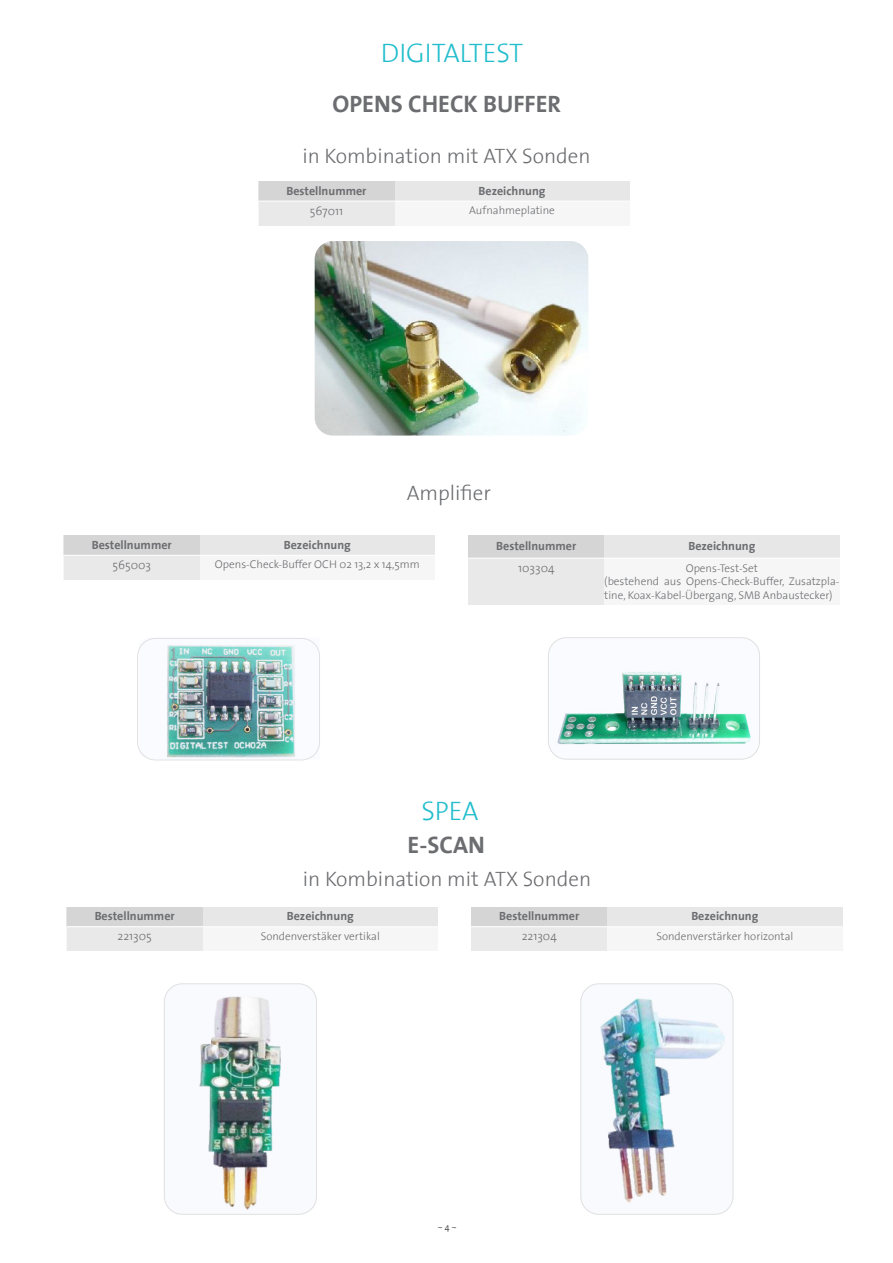
<style>
.page{position:relative;width:893px;height:1263px;background:#fff}
.page>*{position:absolute;margin:0;border:0;box-sizing:border-box;transform-origin:0 0}
.t1{font:300 27px "The Sans";color:#21bdcc}
.t2{font:700 24px "The Sans";color:#6c6d70}
.t3{font:300 21px "The Sans";color:#6c6d70}
.t4{font:700 12px "The Sans";color:#6c6d70}
.t5{font:300 12px "The Sans";color:#6c6d70}
.t6{font:300 11.25px/13.5px "The Sans";color:#6c6d70}
.t7{font:300 9px "The Sans";color:#231f20}
</style>
<div class="page">
<div style="left:259px;top:181px;width:371px;height:20px;background:#e7e7e7"></div>
<div style="left:259px;top:181px;width:135px;height:20px;background:#d4d4d4"></div>
<div style="left:259px;top:201px;width:371px;height:24px;background:#f6f6f6"></div>
<div style="left:259px;top:201px;width:135px;height:24px;background:#e8e8e8"></div>
<hr style="left:259px;top:201px;width:371px;height:1px;background:#fff">
<img style="left:315px;top:241px;width:273px;height:195px">
<img style="left:548px;top:639px;width:212px;height:120px">
<div style="left:548px;top:637px;width:212px;height:122px;border:1px solid #e1e1e1;border-radius:18px"></div>
<div style="left:64px;top:535px;width:371px;height:20px;background:#e7e7e7"></div>
<div style="left:64px;top:535px;width:136px;height:20px;background:#d4d4d4"></div>
<div style="left:64px;top:555px;width:371px;height:25px;background:#f6f6f6"></div>
<div style="left:64px;top:555px;width:136px;height:25px;background:#e8e8e8"></div>
<hr style="left:64px;top:555px;width:371px;height:1px;background:#fff">
<img style="left:139px;top:638px;width:181px;height:121px">
<div style="left:137px;top:638px;width:183px;height:122px;border:1px solid #e1e1e1;border-radius:18px"></div>
<div style="left:468px;top:535px;width:372px;height:23px;background:#e7e7e7"></div>
<div style="left:468px;top:535px;width:136px;height:23px;background:#d4d4d4"></div>
<div style="left:468px;top:558px;width:372px;height:47px;background:#f6f6f6"></div>
<div style="left:468px;top:558px;width:136px;height:47px;background:#e8e8e8"></div>
<hr style="left:468px;top:558px;width:372px;height:1px;background:#fff">
<div style="left:67px;top:907px;width:371px;height:20px;background:#e7e7e7"></div>
<div style="left:67px;top:907px;width:136px;height:20px;background:#d4d4d4"></div>
<div style="left:67px;top:927px;width:371px;height:24px;background:#f6f6f6"></div>
<div style="left:67px;top:927px;width:136px;height:24px;background:#e8e8e8"></div>
<hr style="left:67px;top:926px;width:371px;height:1px;background:#fff">
<div style="left:471px;top:907px;width:371px;height:20px;background:#e7e7e7"></div>
<div style="left:471px;top:907px;width:136px;height:20px;background:#d4d4d4"></div>
<div style="left:471px;top:927px;width:371px;height:24px;background:#f6f6f6"></div>
<div style="left:471px;top:927px;width:136px;height:24px;background:#e8e8e8"></div>
<hr style="left:471px;top:926px;width:371px;height:1px;background:#fff">
<img style="left:164px;top:985px;width:153px;height:229px">
<div style="left:164px;top:983px;width:153px;height:231px;border:1px solid #e1e1e1;border-radius:18px"></div>
<img style="left:580px;top:985px;width:153px;height:229px">
<div style="left:581px;top:983px;width:152px;height:231px;border:1px solid #e1e1e1;border-radius:18px"></div>
<h1 class="t1" style="left:381px;top:31px;width:144px">DIGITALTEST</h1>
<h2 class="t2" style="left:333px;top:84px;width:230px">OPENS CHECK BUFFER</h2>
<h3 class="t3" style="left:302px;top:139px;width:290px">in Kombination mit ATX Sonden</h3>
<p class="t4" style="left:286px;top:181px;width:82px">Bestellnummer</p>
<p class="t4" style="left:479px;top:181px;width:69px">Bezeichnung</p>
<p class="t5" style="left:310px;top:201px;width:35px">567011</p>
<p class="t6" style="left:469px;top:203px;width:87px">Aufnahmeplatine</p>
<h3 class="t3" style="left:407px;top:476px;width:86px">Amplifier</h3>
<p class="t4" style="left:92px;top:535px;width:82px">Bestellnummer</p>
<p class="t4" style="left:284px;top:535px;width:69px">Bezeichnung</p>
<p class="t5" style="left:112px;top:555px;width:40px">565003</p>
<p class="t6" style="left:215px;top:557px;width:206px">Opens-Check-Buffer OCH 02 13,2 x 14,5mm</p>
<p class="t4" style="left:496px;top:535px;width:82px">Bestellnummer</p>
<p class="t4" style="left:688px;top:535px;width:69px">Bezeichnung</p>
<p class="t5" style="left:518px;top:558px;width:38px">103304</p>
<p class="t6" style="left:604px;top:561px;width:237px;text-indent:81px">Opens-Test-Set<br>(bestehend aus Opens-Check-Buffer, Zusatzpla&shy;tine, Koax-Kabel-Übergang, SMB Anbaustecker)</p>
<h1 class="t1" style="left:421px;top:789px;width:59px">SPEA</h1>
<h2 class="t2" style="left:408px;top:825px;width:79px">E-SCAN</h2>
<h3 class="t3" style="left:303px;top:862px;width:290px">in Kombination mit ATX Sonden</h3>
<p class="t4" style="left:95px;top:906px;width:82px">Bestellnummer</p>
<p class="t4" style="left:287px;top:906px;width:69px">Bezeichnung</p>
<p class="t5" style="left:118px;top:926px;width:36px">221305</p>
<p class="t6" style="left:261px;top:929px;width:121px">Sondenverstäker vertikal</p>
<p class="t4" style="left:499px;top:906px;width:82px">Bestellnummer</p>
<p class="t4" style="left:691px;top:906px;width:69px">Bezeichnung</p>
<p class="t5" style="left:522px;top:926px;width:37px">221304</p>
<p class="t6" style="left:656px;top:929px;width:138px">Sondenverstärker horizontal</p>
<p class="t7" style="left:437px;top:1220px;width:21px">~ 4 ~</p>
</div>
